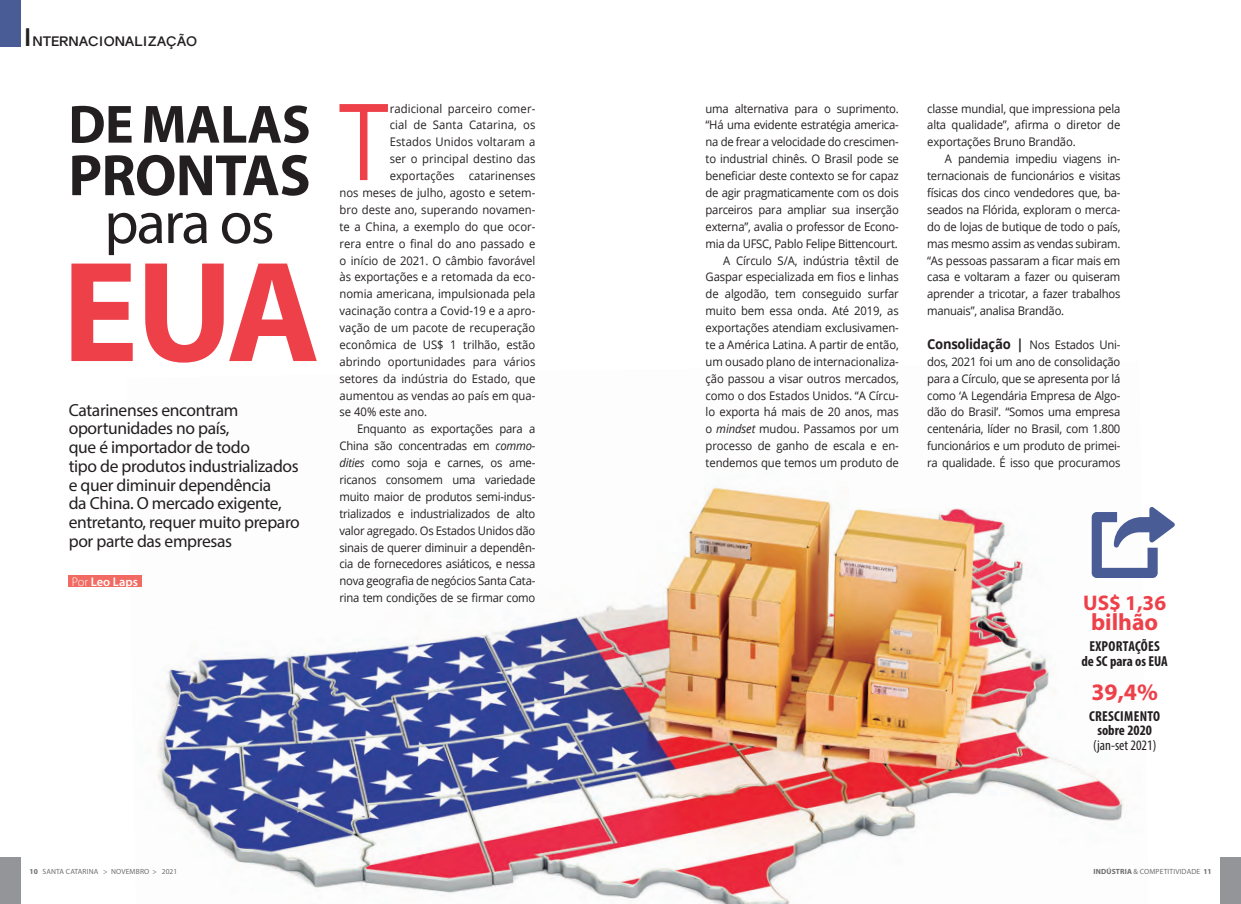
<style>
.page{position:relative;width:1241px;height:904px;background:#fff}
.page>*{position:absolute;margin:0;border:0;box-sizing:border-box;transform-origin:0 0}
.Título_P01{font:700 144.5px "Myriad Pro";color:#ee4049}
.Texto-01{font:106.38px "Open Sans";color:#ee4049;scale:.85 1}
.Título_P01-2{font:61px "Myriad Pro";letter-spacing:-.03em;color:#231f20}
.Título_P01-3{font:700 58.75px "Myriad Pro";letter-spacing:-.01em;color:#231f20}
.Título_P01-4{font:700 54.12px "Myriad Pro";letter-spacing:-.01em;color:#231f20}
.Texto-01-2{font:700 23.62px "Myriad Pro";color:#ee4049}
.Texto-01-3{font:700 21.25px "Myriad Pro";color:#ee4049}
.Texto-01-4{font:17.5px/18.8px "Myriad Pro";letter-spacing:-.02em;color:#231f20}
.Texto-01-5{font:700 condensed 14.5px "Myriad Pro";letter-spacing:.005em;color:#231f20}
.Texto-01-6{font:condensed 14.5px "Myriad Pro";color:#231f20}
.t1{font:700 13.12px "Gravity";letter-spacing:-.01em;color:#231f20;scale:1.05 1}
.Texto-01-7{font:600 12.5px "Myriad Pro";color:#fff}
.Texto-01-8{font:11.88px/16.9px "Open Sans";color:#231f20;text-align:justify;scale:.95 1}
.Texto-01-9{font:7.5px "Myriad Pro";letter-spacing:.02em;color:#6c6d70}
.s1{font-size:24.38px}
.s2{font-weight:300}
.s3{font-style:italic}
.s4{font-weight:700;font-size:13.75px}
.s5{font-weight:700}
</style>
<div class="page">
<img style="left:157px;top:487px;width:967px;height:417px">
<div style="left:0;top:0;width:21px;height:46px;background:#495c96"></div>
<div style="left:69px;top:575px;width:73px;height:12px;background:#f26b63"></div>
<svg style="left:1091px;top:507px;width:83px;height:71px"></svg>
<div style="left:0;top:857px;width:21px;height:47px;background:#939598"></div>
<div style="left:1220px;top:857px;width:20px;height:47px;background:#939598"></div>
<p class="t1" style="left:23px;top:33px;width:167px"><span class="s1">I</span>NTERNACIONALIZAÇÃO</p>
<p class="Título_P01-4" style="left:68px;top:89px;width:244px">DE MALAS</p>
<p class="Título_P01-3" style="left:68px;top:137px;width:244px">PRONTAS</p>
<p class="Título_P01-2" style="left:104px;top:185px;width:172px">para os</p>
<p class="Título_P01" style="left:62px;top:218px;width:259px">EUA</p>
<p class="Texto-01-4" style="left:69px;top:400px;width:171px">Catarinenses encontram</p>
<p class="Texto-01-4" style="left:69px;top:419px;width:162px">oportunidades no país,</p>
<p class="Texto-01-4" style="left:69px;top:437px;width:183px">que é importador de todo</p>
<p class="Texto-01-4" style="left:69px;top:456px;width:232px">tipo de produtos industrializados e quer diminuir dependência<br>da China. O mercado exigente, entretanto, requer muito preparo por parte das empresas</p>
<p class="Texto-01-7" style="left:72px;top:573px;width:68px"><span class="s2">Por</span> Leo Laps</p>
<p class="Texto-01" style="left:338px;top:69px;width:60px">T</p>
<p class="Texto-01-8" style="left:389px;top:99px;width:155px">radicional parceiro comer-</p>
<p class="Texto-01-8" style="left:389px;top:116px;width:155px">cial de Santa Catarina, os</p>
<p class="Texto-01-8" style="left:389px;top:133px;width:155px">Estados Unidos voltaram a</p>
<p class="Texto-01-8" style="left:389px;top:150px;width:155px">ser o principal destino das</p>
<p class="Texto-01-8" style="left:389px;top:167px;width:155px">exportações catarinenses</p>
<p class="Texto-01-8" style="left:339px;top:184px;width:208px">nos meses de julho, agosto e setem-</p>
<p class="Texto-01-8" style="left:339px;top:201px;width:208px">bro deste ano, superando novamen-</p>
<p class="Texto-01-8" style="left:339px;top:218px;width:208px">te a China, a exemplo do que ocor-</p>
<p class="Texto-01-8" style="left:339px;top:234px;width:208px">rera entre o final do ano passado e</p>
<p class="Texto-01-8" style="left:339px;top:251px;width:208px">o início de 2021. O câmbio favorável</p>
<p class="Texto-01-8" style="left:339px;top:268px;width:208px">às exportações e a retomada da eco-</p>
<p class="Texto-01-8" style="left:339px;top:285px;width:208px">nomia americana, impulsionada pela</p>
<p class="Texto-01-8" style="left:339px;top:302px;width:208px">vacinação contra a Covid-19 e a apro-</p>
<p class="Texto-01-8" style="left:339px;top:319px;width:208px">vação de um pacote de recuperação</p>
<p class="Texto-01-8" style="left:339px;top:336px;width:208px">econômica de US$ 1 trilhão, estão</p>
<p class="Texto-01-8" style="left:339px;top:353px;width:208px">abrindo oportunidades para vários</p>
<p class="Texto-01-8" style="left:339px;top:369px;width:208px">setores da indústria do Estado, que</p>
<p class="Texto-01-8" style="left:339px;top:386px;width:208px">aumentou as vendas ao país em qua-</p>
<p class="Texto-01-8" style="left:339px;top:403px;width:94px">se 40% este ano.</p>
<p class="Texto-01-8" style="left:339px;top:420px;width:208px;text-indent:18px">Enquanto as exportações para a China são concentradas em <span class="s3">commo&shy;dities</span> como soja e carnes, os ame&shy;ricanos consomem uma variedade muito maior de produtos semi-indus&shy;trializados e industrializados de alto valor agregado. Os Estados Unidos dão sinais de querer diminuir a dependên&shy;cia de fornecedores asiáticos, e nessa nova geografia de negócios Santa Cata&shy;rina tem condições de se firmar como</p>
<p class="Texto-01-8" style="left:705px;top:99px;width:205px">uma alternativa para o suprimento. “Há uma evidente estratégia america&shy;na de frear a velocidade do crescimen&shy;to industrial chinês. O Brasil pode se beneficiar deste contexto se for capaz de agir pragmaticamente com os dois parceiros para ampliar sua inserção externa”, avalia o professor de Econo&shy;mia da UFSC, Pablo Felipe Bittencourt.</p>
<p class="Texto-01-8" style="left:705px;top:251px;width:205px;text-indent:18px">A Círculo S/A, indústria têxtil de Gaspar especializada em fios e linhas de algodão, tem conseguido surfar muito bem essa onda. Até 2019, as exportações atendiam exclusivamen&shy;te a América Latina. A partir de então, um ousado plano de internacionaliza&shy;ção passou a visar outros mercados, como o dos Estados Unidos. “A Círcu&shy;lo exporta há mais de 20 anos, mas o <span class="s3">mindset</span> mudou. Passamos por um processo de ganho de escala e en&shy;tendemos que temos um produto de</p>
<p class="Texto-01-8" style="left:927px;top:99px;width:205px">classe mundial, que impressiona pela alta qualidade”, afirma o diretor de exportações Bruno Brandão.</p>
<p class="Texto-01-8" style="left:927px;top:150px;width:205px;text-indent:18px">A pandemia impediu viagens in&shy;ternacionais de funcionários e visitas físicas dos cinco vendedores que, ba&shy;seados na Flórida, exploram o merca&shy;do de lojas de butique de todo o país, mas mesmo assim as vendas subiram. “As pessoas passaram a ficar mais em casa e voltaram a fazer ou quiseram aprender a tricotar, a fazer trabalhos manuais”, analisa Brandão.</p>
<p class="Texto-01-8" style="left:927px;top:336px;width:205px"><span class="s4">Consolidação |</span> Nos Estados Uni&shy;dos, 2021 foi um ano de consolidação para a Círculo, que se apresenta por lá como ‘A Legendária Empresa de Algo&shy;dão do Brasil’. “Somos uma empresa centenária, líder no Brasil, com 1.800 funcionários e um produto de primei&shy;ra qualidade. É isso que procuramos</p>
<p class="Texto-01-3" style="left:1082px;top:589px;width:84px">US$ 1,36</p>
<p class="Texto-01-2" style="left:1090px;top:607px;width:69px">bilhão</p>
<p class="Texto-01-5" style="left:1089px;top:637px;width:72px">EXPORTAÇÕES</p>
<p class="Texto-01-5" style="left:1081px;top:651px;width:88px">de SC para os EUA</p>
<p class="Texto-01-2" style="left:1091px;top:676px;width:68px">39,4%</p>
<p class="Texto-01-5" style="left:1088px;top:706px;width:72px">CRESCIMENTO</p>
<p class="Texto-01-5" style="left:1097px;top:721px;width:56px">sobre 2020</p>
<p class="Texto-01-6" style="left:1092px;top:736px;width:65px">(jan-set 2021)</p>
<p class="Texto-01-9" style="left:30px;top:866px;width:149px"><span class="s5">10</span> SANTA CATARINA &gt; NOVEMBRO &gt; 2021</p>
<p class="Texto-01-9" style="left:1093px;top:866px;width:120px"><span class="s5">INDÚSTRIA</span> &amp; COMPETITIVIDADE <span class="s5">11</span></p>
</div>
